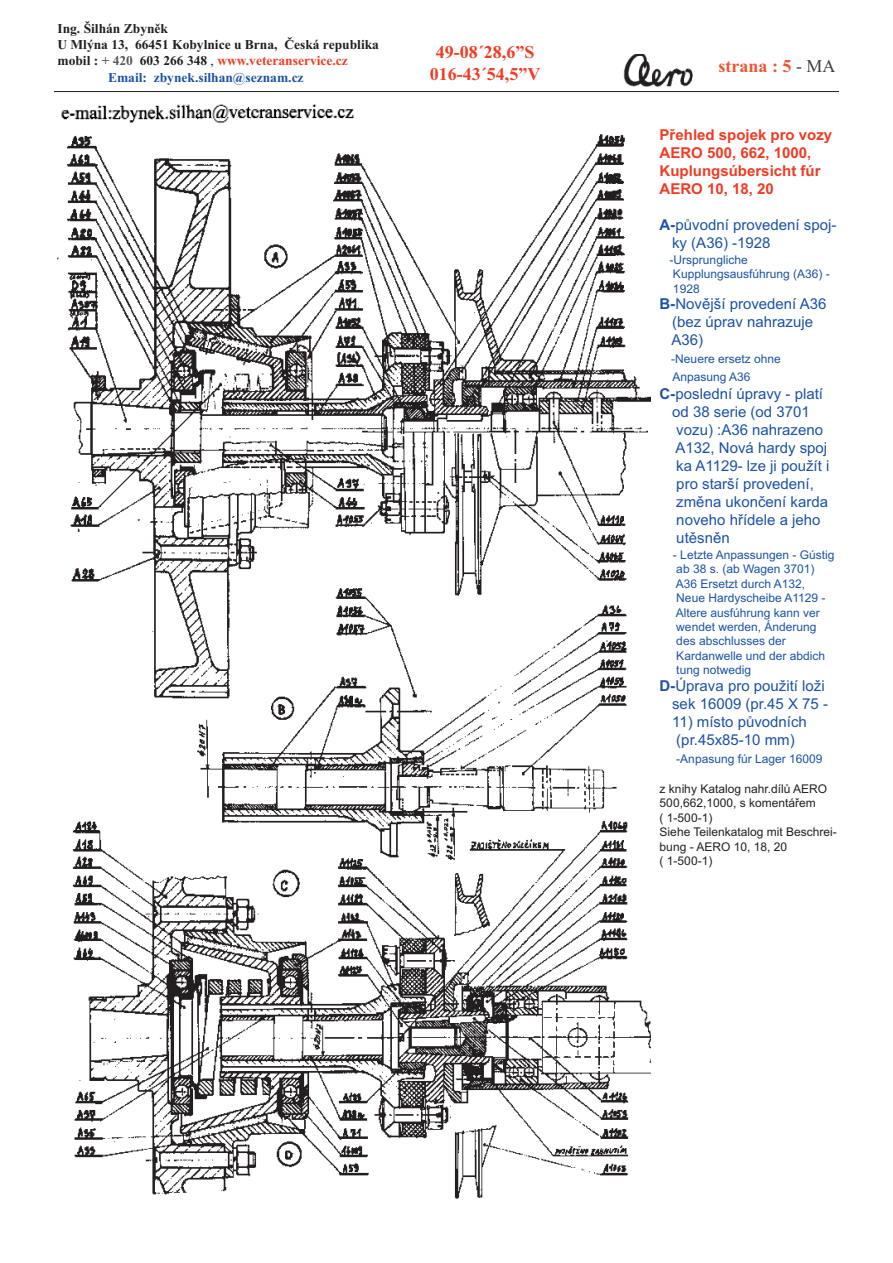
<style>
.page{position:relative;width:893px;height:1263px;background:#fff}
.page>*{position:absolute;margin:0;border:0;box-sizing:border-box;transform-origin:0 0}
.t1{font:700 18px/21.6px "Times New Roman";color:#ef3c25;text-align:center}
.t2{font:700 18px "Times New Roman";color:#f05431}
.t3{font:15px/18px "Arial";color:#1c52a4}
.t4{font:700 15px/18px "Arial";color:#ef3c25}
.t5{font:700 13.5px "Times New Roman";color:#231f20}
.t6{font:700 13.5px "Times New Roman";color:#ef3c25}
.t7{font:700 13.5px "Times New Roman";color:#1c52a4}
.t8{font:12px/14.4px "Arial";color:#1c52a4}
.t9{font:12px/14.4px "Arial";color:#231f20}
.s1{color:#231f20}
.s2{color:#57585a}
.s3{font-weight:400;color:#231f20}
.s4{font-weight:400;color:#3e3e3f}
.s5{font-weight:700}
</style>
<div class="page">
<hr style="left:54px;top:91px;width:785px;height:1px;background:#231f20">
<img style="left:57px;top:134px;width:594px;height:1065px">
<img style="left:623px;top:54px;width:70px;height:33px">
<img style="left:61px;top:104px;width:293px;height:19px">
<p class="t5" style="left:57px;top:20px;width:112px">Ing. Šilhán Zbyněk</p>
<p class="t5" style="left:57px;top:37px;width:323px">U Mlýna 13, 66451 Kobylnice u Brna, Česká republika</p>
<p class="t6" style="left:57px;top:53px;width:292px"><span class="s1">mobil :</span> <span class="s2">+ 420</span> <span class="s1">603 266 348</span> <span class="s3">,</span> www.veteranservice.cz</p>
<p class="t7" style="left:108px;top:69px;width:197px">Email: zbynek.silhan@seznam.cz</p>
<p class="t1" style="left:430px;top:41px;width:112px">49-08´28,6”S<br>016-43´54,5”V</p>
<p class="t2" style="left:719px;top:56px;width:118px">strana : 5 <span class="s4">- MA</span></p>
<p class="t4" style="left:660px;top:126px;width:174px">Přehled spojek pro vozy<br>AERO 500, 662, 1000,<br>Kuplungsúbersicht fúr<br>AERO 10, 18, 20</p>
<p class="t3" style="left:672px;top:216px;width:166px;text-indent:-13px"><span class="s5">A-</span>původní provedení spoj&shy;ky (A36) -1928</p>
<p class="t8" style="left:670px;top:252px;width:162px">-Ursprungliche<br>Kupplungsausfúhrung (A36) -<br>1928</p>
<p class="t3" style="left:671px;top:295px;width:157px;text-indent:-12px"><span class="s5">B-</span>Novější provedení A36 (bez úprav nahrazuje<br>A36)</p>
<p class="t8" style="left:671px;top:350px;width:111px;line-height:18px">-Neuere ersetz ohne<br>Anpasung A36</p>
<p class="t3" style="left:672px;top:385px;width:159px;text-indent:-13px"><span class="s5">C-</span>poslední úpravy - platí od 38 serie (od 3701 vozu) :A36 nahrazeno<br>A132, Nová hardy spoj ka A1129- lze ji použít i pro starší provedení, změna ukončení karda noveho hřídele a jeho utěsněn</p>
<p class="t8" style="left:673px;top:548px;width:163px">- Letzte Anpassungen - Gústig ab 38 s. (ab Wagen 3701)<br>A36 Ersetzt durch A132,<br>Neue Hardyscheibe A1129 -<br>Altere ausfúhrung kann ver wendet werden, Ánderung des abschlusses der<br>Kardanwelle und der abdich tung notwedig</p>
<p class="t3" style="left:660px;top:677px;width:170px;text-align:right"><span class="s5">D-</span>Úprava pro použití loži sek 16009 (pr.45 X 75 -</p>
<p class="t3" style="left:672px;top:713px;width:136px">11) místo původních (pr.45x85-10 mm)</p>
<p class="t8" style="left:676px;top:751px;width:148px">-Anpasung fúr Lager 16009</p>
<p class="t9" style="left:660px;top:782px;width:179px">z knihy Katalog nahr.dílů AERO<br>500,662,1000, s komentářem<br>( 1-500-1)<br>Siehe Teilenkatalog mit Beschrei&shy;bung - AERO 10, 18, 20<br>( 1-500-1)</p>
</div>
